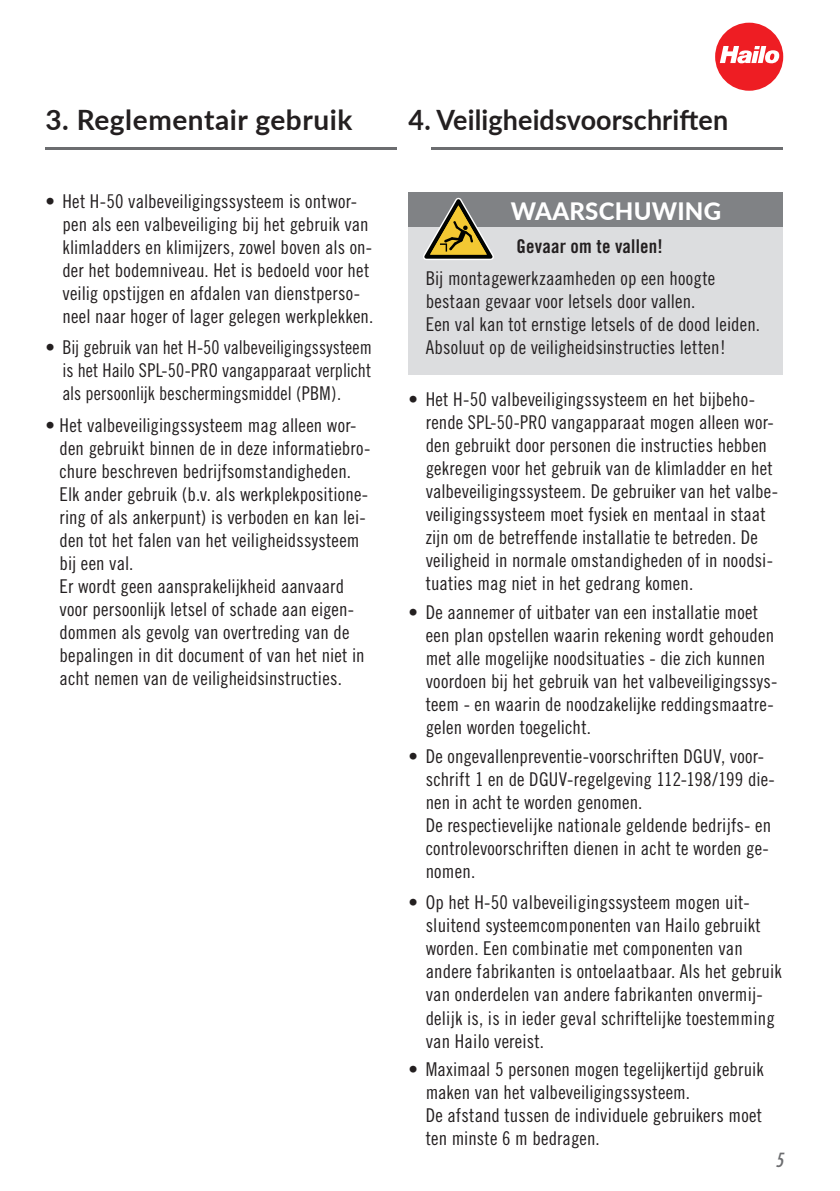
<style>
.page{position:relative;width:840px;height:1191px;background:#fff}
.page>*{position:absolute;margin:0;border:0;box-sizing:border-box;transform-origin:0 0}
.t1{font:700 28px "Lato";letter-spacing:.005em;color:#231f20;scale:.96 1}
.t2{font:700 28px "Lato";letter-spacing:.005em;color:#231f20}
.t3{font:800 24px "Lato";letter-spacing:.01em;color:#fff}
.t4{font:19px/23px "Trade Gothic Cond Eighteen";letter-spacing:.01em;color:#231f20}
.t5{font:19px "Trade Gothic Bold Cond Twenty";letter-spacing:.01em;color:#231f20}
.t6{font:italic condensed 19px "Futura";color:#6c6d70}
</style>
<div class="page">
<div style="left:714px;top:23px;width:68px;height:68px;background:#ee1d23;border-radius:50%"></div>
<svg style="left:764px;top:50px;width:14px;height:14px"></svg>
<svg style="left:719px;top:46px;width:54px;height:17px"></svg>
<hr style="left:431px;top:147px;width:351px;height:3px;background:#6c6d70">
<hr style="left:45px;top:147px;width:352px;height:3px;background:#6c6d70">
<div style="left:408px;top:261px;width:374px;height:113px;background:#dcdddf"></div>
<svg style="left:408px;top:193px;width:374px;height:68px;background:#a9a8a3"></svg>
<h1 class="t2" style="left:45px;top:99px;width:308px">3. Reglementair gebruik</h1>
<h1 class="t1" style="left:408px;top:99px;width:334px">4. Veiligheidsvoorschriften</h1>
<p class="t4" style="left:62px;top:189px;width:312px;text-indent:-17px">• Het H-50 valbeveiligingssysteem is ontwor&shy;pen als een valbeveiliging bij het gebruik van klimladders en klimijzers, zowel boven als on&shy;der het bodemniveau. Het is bedoeld voor het veilig opstijgen en afdalen van dienstperso&shy;neel naar hoger of lager gelegen werkplekken.</p>
<p class="t4" style="left:62px;top:336px;width:311px;text-align:justify;text-indent:-17px">• Bij gebruik van het H-50 valbeveiligingssysteem is het Hailo SPL-50-PRO vangapparaat verplicht als persoonlijk beschermingsmiddel (PBM).</p>
<p class="t4" style="left:59px;top:413px;width:312px;text-indent:-14px">• Het valbeveiligingssysteem mag alleen wor&shy;den gebruikt binnen de in deze informatiebro&shy;chure beschreven bedrijfsomstandigheden.<br>Elk ander gebruik (b.v. als werkplekpositione&shy;ring of als ankerpunt) is verboden en kan lei&shy;den tot het falen van het veiligheidssysteem bij een val.<br>Er wordt geen aansprakelijkheid aanvaard voor persoonlijk letsel of schade aan eigen&shy;dommen als gevolg van overtreding van de bepalingen in dit document of van het niet in acht nemen van de veiligheidsinstructies.</p>
<p class="t3" style="left:510px;top:193px;width:212px">WAARSCHUWING</p>
<p class="t5" style="left:516px;top:235px;width:148px">Gevaar om te vallen!</p>
<p class="t4" style="left:425px;top:266px;width:336px">Bij montagewerkzaamheden op een hoogte bestaan gevaar voor letsels door vallen.<br>Een val kan tot ernstige letsels of de dood leiden.<br>Absoluut op de veiligheidsinstructies letten!</p>
<p class="t4" style="left:425px;top:388px;width:354px;text-indent:-17px">• Het H-50 valbeveiligingssysteem en het bijbeho&shy;rende SPL-50-PRO vangapparaat mogen alleen wor&shy;den gebruikt door personen die instructies hebben gekregen voor het gebruik van de klimladder en het valbeveiligingssysteem. De gebruiker van het valbe&shy;veiligingssysteem moet fysiek en mentaal in staat zijn om de betreffende installatie te betreden. De veiligheid in normale omstandigheden of in noodsi&shy;tuaties mag niet in het gedrang komen.</p>
<p class="t4" style="left:425px;top:600px;width:353px;text-indent:-17px">• De aannemer of uitbater van een installatie moet een plan opstellen waarin rekening wordt gehouden met alle mogelijke noodsituaties - die zich kunnen voordoen bij het gebruik van het valbeveiligingssys&shy;teem - en waarin de noodzakelijke reddingsmaatre&shy;gelen worden toegelicht.</p>
<p class="t4" style="left:425px;top:744px;width:350px;text-indent:-17px">• De ongevallenpreventie-voorschriften DGUV, voor&shy;schrift 1 en de DGUV-regelgeving 112-198/199 die&shy;nen in acht te worden genomen.<br>De respectievelijke nationale geldende bedrijfs- en controlevoorschriften dienen in acht te worden ge&shy;nomen.</p>
<p class="t4" style="left:425px;top:891px;width:357px;text-indent:-17px">• Op het H-50 valbeveiligingssysteem mogen uit&shy;sluitend systeemcomponenten van Hailo gebruikt worden. Een combinatie met componenten van andere fabrikanten is ontoelaatbaar. Als het gebruik van onderdelen van andere fabrikanten onvermij&shy;delijk is, is in ieder geval schriftelijke toestemming van Hailo vereist.</p>
<p class="t4" style="left:425px;top:1057px;width:339px;text-indent:-17px">• Maximaal 5 personen mogen tegelijkertijd gebruik maken van het valbeveiligingssysteem.<br>De afstand tussen de individuele gebruikers moet ten minste 6 m bedragen.</p>
<p class="t6" style="left:775px;top:1147px;width:9px">5</p>
</div>
